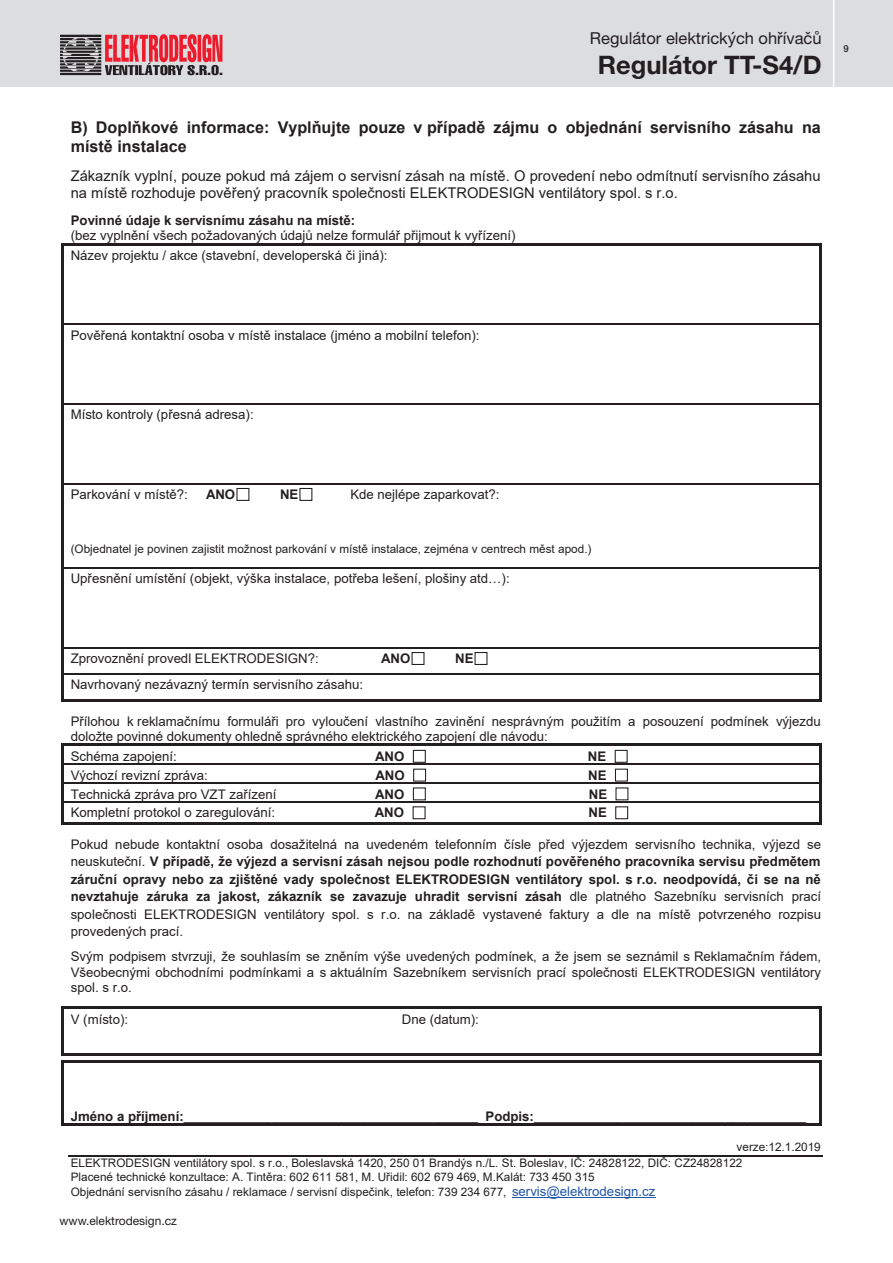
<style>
.page{position:relative;width:893px;height:1263px;background:#fff}
.page>*{position:absolute;margin:0;border:0;box-sizing:border-box;transform-origin:0 0}
.t1{font:700 25.5px "Helvetica Neue LT Pro";color:#231f20}
.t2{font:16.5px "Helvetica Neue LT Pro";color:#231f20}
.t3{font:700 16.2px/18.5px "Arial";color:#231f20}
.t4{font:14.7px/17px "Arial";color:#231f20}
.t5{font:13.2px/17.5px "Arial";color:#231f20}
.t6{font:700 13.2px "Arial";color:#231f20}
.t7{font:12px "Helvetica Neue LT Pro";color:#231f20}
.t8{font:11.7px/16px "Arial";color:#231f20}
.t9{font:500 9.6px "Helvetica Neue LT Pro";color:#231f20}
.s1{font-weight:700}
.s2{font-size:13.2px;color:#2056a6}
</style>
<div class="page">
<div style="left:0;top:0;width:893px;height:87px;background:#dcdddf"></div>
<hr style="left:833px;top:0;width:1px;height:89px;background:#fff">
<svg style="left:60px;top:34px;width:162px;height:41px"></svg>
<hr style="left:69px;top:1155px;width:754px;height:1px;background:#231f20">
<hr style="left:512px;top:1197px;width:143px;height:1px;background:#2056a6">
<hr style="left:62px;top:243px;width:760px;height:2px;background:#231f20">
<hr style="left:62px;top:245px;width:2px;height:79px;background:#231f20">
<hr style="left:820px;top:245px;width:2px;height:79px;background:#231f20">
<hr style="left:64px;top:324px;width:756px;height:1px;background:#231f20">
<hr style="left:62px;top:325px;width:2px;height:78px;background:#231f20">
<hr style="left:820px;top:325px;width:2px;height:78px;background:#231f20">
<hr style="left:64px;top:403px;width:756px;height:1px;background:#231f20">
<hr style="left:62px;top:404px;width:2px;height:79px;background:#231f20">
<hr style="left:820px;top:404px;width:2px;height:79px;background:#231f20">
<div style="left:236px;top:488px;width:13px;height:13px;border:1px solid #231f20"></div>
<div style="left:299px;top:488px;width:13px;height:13px;border:1px solid #231f20"></div>
<hr style="left:64px;top:483px;width:756px;height:1px;background:#231f20">
<hr style="left:62px;top:484px;width:2px;height:83px;background:#231f20">
<hr style="left:820px;top:484px;width:2px;height:83px;background:#231f20">
<hr style="left:64px;top:567px;width:756px;height:2px;background:#231f20">
<hr style="left:62px;top:569px;width:2px;height:78px;background:#231f20">
<hr style="left:820px;top:569px;width:2px;height:78px;background:#231f20">
<div style="left:412px;top:652px;width:12px;height:13px;border:1px solid #231f20"></div>
<div style="left:474px;top:652px;width:13px;height:13px;border:1px solid #231f20"></div>
<hr style="left:64px;top:647px;width:756px;height:1px;background:#231f20">
<hr style="left:62px;top:648px;width:2px;height:25px;background:#231f20">
<hr style="left:820px;top:648px;width:2px;height:25px;background:#231f20">
<hr style="left:64px;top:673px;width:756px;height:1px;background:#231f20">
<hr style="left:62px;top:674px;width:2px;height:28px;background:#231f20">
<hr style="left:62px;top:699px;width:758px;height:3px;background:#231f20">
<hr style="left:820px;top:674px;width:2px;height:28px;background:#231f20">
<div style="left:413px;top:750px;width:13px;height:13px;border:1px solid #231f20"></div>
<div style="left:615px;top:750px;width:13px;height:13px;border:1px solid #231f20"></div>
<hr style="left:62px;top:744px;width:760px;height:2px;background:#231f20">
<div style="left:413px;top:769px;width:13px;height:13px;border:1px solid #231f20"></div>
<div style="left:615px;top:769px;width:13px;height:13px;border:1px solid #231f20"></div>
<hr style="left:64px;top:764px;width:756px;height:1px;background:#231f20">
<div style="left:413px;top:787px;width:13px;height:13px;border:1px solid #231f20"></div>
<hr style="left:64px;top:782px;width:756px;height:2px;background:#231f20">
<div style="left:413px;top:806px;width:13px;height:13px;border:1px solid #231f20"></div>
<div style="left:615px;top:806px;width:13px;height:13px;border:1px solid #231f20"></div>
<svg style="left:62px;top:746px;width:2px;height:56px"></svg>
<hr style="left:64px;top:801px;width:756px;height:1px;background:#231f20">
<svg style="left:820px;top:746px;width:2px;height:56px"></svg>
<hr style="left:62px;top:802px;width:2px;height:22px;background:#231f20">
<hr style="left:62px;top:822px;width:758px;height:2px;background:#231f20">
<hr style="left:820px;top:802px;width:2px;height:22px;background:#231f20">
<hr style="left:62px;top:1006px;width:760px;height:2px;background:#231f20">
<hr style="left:62px;top:1008px;width:2px;height:47px;background:#231f20">
<hr style="left:62px;top:1053px;width:332px;height:2px;background:#231f20">
<hr style="left:393px;top:1053px;width:427px;height:2px;background:#231f20">
<hr style="left:820px;top:1008px;width:2px;height:47px;background:#231f20">
<hr style="left:62px;top:1060px;width:760px;height:3px;background:#231f20">
<hr style="left:62px;top:1063px;width:2px;height:63px;background:#231f20">
<hr style="left:62px;top:1124px;width:758px;height:2px;background:#231f20">
<hr style="left:820px;top:1063px;width:2px;height:63px;background:#231f20">
<p class="t2" style="left:590px;top:28px;width:233px">Regulátor elektrických ohřívačů</p>
<h1 class="t1" style="left:598px;top:49px;width:225px">Regulátor TT-S4/D</h1>
<p class="t3" style="left:71px;top:118px;width:752px">B) Doplňkové informace: Vyplňujte pouze v případě zájmu o objednání servisního zásahu na místě instalace</p>
<p class="t4" style="left:71px;top:167px;width:751px">Zákazník vyplní, pouze pokud má zájem o servisní zásah na místě. O provedení nebo odmítnutí servisního zásahu na místě rozhoduje pověřený pracovník společnosti ELEKTRODESIGN ventilátory spol. s r.o.</p>
<p class="t6" style="left:71px;top:211px;width:286px">Povinné údaje k servisnímu zásahu na místě:</p>
<p class="t5" style="left:71px;top:225px;width:446px;line-height:20px">(bez vyplnění všech požadovaných údajů nelze formulář přijmout k vyřízení)<br>Název projektu / akce (stavební, developerská či jiná):</p>
<p class="t9" style="left:843px;top:43px;width:7px">9</p>
<p class="t5" style="left:71px;top:326px;width:410px">Pověřená kontaktní osoba v místě instalace (jméno a mobilní telefon):</p>
<p class="t5" style="left:71px;top:406px;width:184px">Místo kontroly (přesná adresa):</p>
<p class="t5" style="left:71px;top:486px;width:119px">Parkování v místě?:</p>
<p class="t6" style="left:206px;top:485px;width:31px">ANO</p>
<p class="t6" style="left:280px;top:485px;width:20px">NE</p>
<p class="t5" style="left:350px;top:486px;width:151px">Kde nejlépe zaparkovat?:</p>
<p class="t8" style="left:71px;top:541px;width:522px">(Objednatel je povinen zajistit možnost parkování v místě instalace, zejména v centrech měst apod.)</p>
<p class="t5" style="left:71px;top:570px;width:440px">Upřesnění umístění (objekt, výška instalace, potřeba lešení, plošiny atd…):</p>
<p class="t5" style="left:71px;top:650px;width:250px">Zprovoznění provedl ELEKTRODESIGN?:</p>
<p class="t6" style="left:381px;top:649px;width:31px">ANO</p>
<p class="t6" style="left:455px;top:649px;width:20px">NE</p>
<p class="t5" style="left:71px;top:676px;width:294px">Navrhovaný nezávazný termín servisního zásahu:</p>
<p class="t5" style="left:71px;top:713px;width:752px;line-height:15.1px">Přílohou k reklamačnímu formuláři pro vyloučení vlastního zavinění nesprávným použitím a posouzení podmínek výjezdu doložte povinné dokumenty ohledně správného elektrického zapojení dle návodu:</p>
<p class="t5" style="left:71px;top:747px;width:108px">Schéma zapojení:</p>
<p class="t6" style="left:375px;top:747px;width:31px">ANO</p>
<p class="t6" style="left:588px;top:747px;width:20px">NE</p>
<p class="t5" style="left:71px;top:766px;width:139px">Výchozí revizní zpráva:</p>
<p class="t6" style="left:376px;top:766px;width:31px">ANO</p>
<p class="t6" style="left:588px;top:766px;width:20px">NE</p>
<p class="t5" style="left:71px;top:785px;width:207px">Technická zpráva pro VZT zařízení</p>
<p class="t6" style="left:375px;top:785px;width:31px">ANO</p>
<p class="t6" style="left:589px;top:785px;width:20px">NE</p>
<p class="t5" style="left:71px;top:804px;width:206px">Kompletní protokol o zaregulování:</p>
<p class="t6" style="left:375px;top:803px;width:31px">ANO</p>
<p class="t6" style="left:589px;top:803px;width:20px">NE</p>
<p class="t5" style="left:71px;top:835px;width:752px;text-align:justify">Pokud nebude kontaktní osoba dosažitelná na uvedeném telefonním čísle před výjezdem servisního technika, výjezd se neuskuteční. <span class="s1">V případě, že výjezd a servisní zásah nejsou podle rozhodnutí pověřeného pracovníka servisu předmětem záruční opravy nebo za zjištěné vady společnost ELEKTRODESIGN ventilátory spol. s r.o. neodpovídá, či se na ně nevztahuje záruka za jakost, zákazník se zavazuje uhradit servisní zásah</span> dle platného Sazebníku servisních prací společnosti ELEKTRODESIGN ventilátory spol. s r.o. na základě vystavené faktury a dle na místě potvrzeného rozpisu provedených prací.</p>
<p class="t5" style="left:71px;top:949px;width:752px;line-height:15.1px;text-align:justify">Svým podpisem stvrzuji, že souhlasím se zněním výše uvedených podmínek, a že jsem se seznámil s Reklamačním řádem, Všeobecnými obchodními podmínkami a s aktuálním Sazebníkem servisních prací společnosti ELEKTRODESIGN ventilátory spol. s r.o.</p>
<p class="t5" style="left:71px;top:1010px;width:59px">V (místo):</p>
<p class="t5" style="left:402px;top:1010px;width:79px">Dne (datum):</p>
<p class="t6" style="left:71px;top:1107px;width:737px">Jméno a příjmení:________________________________________ Podpis:_____________________________________</p>
<p class="t8" style="left:71px;top:1139px;width:752px;text-indent:666px">verze:12.1.2019<br>ELEKTRODESIGN ventilátory spol. s r.o., Boleslavská 1420, 250 01 Brandýs n./L. St. Boleslav, IČ: 24828122, DIČ: CZ24828122</p>
<p class="t8" style="left:71px;top:1169px;width:586px;line-height:14.9px">Placené technické konzultace: A. Tintěra: 602 611 581, M. Uřidil: 602 679 469, M.Kalát: 733 450 315<br>Objednání servisního zásahu / reklamace / servisní dispečink, telefon: 739 234 677, <span class="s2">servis@elektrodesign.cz</span></p>
<p class="t7" style="left:60px;top:1213px;width:119px">www.elektrodesign.cz</p>
</div>
